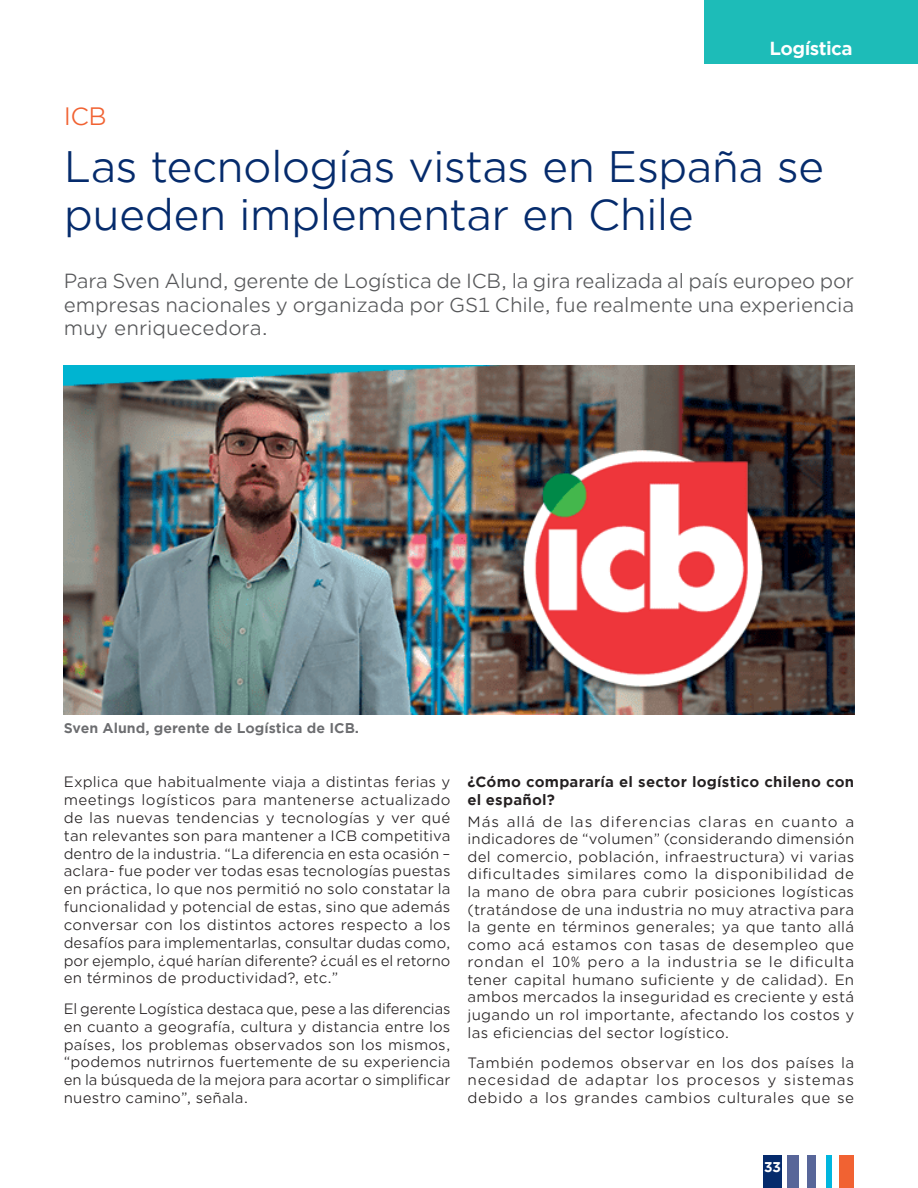
<style>
.page{position:relative;width:918px;height:1188px;background:#fff}
.page>*{position:absolute;margin:0;border:0;box-sizing:border-box;transform-origin:0 0}
.t1{font:42px/48px "Gotham Office";letter-spacing:-.02em;color:#052b6c}
.t2{font:24px "Gotham Office";color:#f16232}
.t3{font:19.5px/23.4px "Gotham Office";letter-spacing:-.005em;color:#57585a;text-align:justify}
.t4{font:700 18px "Gotham Office";letter-spacing:-.03em;color:#fff}
.t5{font:14.25px/17.9px "Gotham Office";letter-spacing:.015em;color:#231f20;text-align:justify}
.t6{font:700 14.25px/17.5px "Gotham Office";letter-spacing:.01em;color:#231f20}
.t7{font:700 13.5px "Gotham Office";color:#6c6d70}
.t8{font:700 13.5px "Gotham Office";color:#fff}
</style>
<div class="page">
<div style="left:839px;top:1155px;width:15px;height:33px;background:#f16232"></div>
<div style="left:827px;top:1155px;width:5px;height:33px;background:#00b6de"></div>
<div style="left:807px;top:1155px;width:8px;height:33px;background:#586699"></div>
<div style="left:787px;top:1155px;width:11px;height:33px;background:#586699"></div>
<div style="left:764px;top:1155px;width:18px;height:33px;background:#052b6c"></div>
<div style="left:704px;top:0;width:214px;height:64px;background:#1dbcb8"></div>
<img style="left:64px;top:365px;width:790px;height:349px">
<p class="t4" style="left:769px;top:36px;width:85px">Logística</p>
<h2 class="t2" style="left:64px;top:101px;width:44px">ICB</h2>
<h1 class="t1" style="left:64px;top:141px;width:762px">Las tecnologías vistas en España se pueden implementar en Chile</h1>
<h3 class="t3" style="left:64px;top:269px;width:792px">Para Sven Alund, gerente de Logística de ICB, la gira realizada al país europeo por empresas nacionales y organizada por GS1 Chile, fue realmente una experiencia muy enriquecedora.</h3>
<p class="t7" style="left:64px;top:719px;width:297px">Sven Alund, gerente de Logística de ICB.</p>
<p class="t5" style="left:64px;top:773px;width:388px">Explica que habitualmente viaja a distintas ferias y meetings logísticos para mantenerse actualizado de las nuevas tendencias y tecnologías y ver qué tan relevantes son para mantener a ICB competitiva dentro de la industria. “La diferencia en esta ocasión – aclara- fue poder ver todas esas tecnologías puestas en práctica, lo que nos permitió no solo constatar la funcionalidad y potencial de estas, sino que además conversar con los distintos actores respecto a los desafíos para implementarlas, consultar dudas como, por ejemplo, ¿qué harían diferente? ¿cuál es el retorno en términos de productividad?, etc.”</p>
<p class="t5" style="left:64px;top:999px;width:388px">El gerente Logística destaca que, pese a las diferencias en cuanto a geografía, cultura y distancia entre los países, los problemas observados son los mismos, “podemos nutrirnos fuertemente de su experiencia en la búsqueda de la mejora para acortar o simplificar nuestro camino”, señala.</p>
<p class="t6" style="left:468px;top:773px;width:388px">¿Cómo compararía el sector logístico chileno con el español?</p>
<p class="t5" style="left:468px;top:812px;width:388px">Más allá de las diferencias claras en cuanto a indicadores de “volumen” (considerando dimensión del comercio, población, infraestructura) vi varias dificultades similares como la disponibilidad de la mano de obra para cubrir posiciones logísticas (tratándose de una industria no muy atractiva para la gente en términos generales; ya que tanto allá como acá estamos con tasas de desempleo que rondan el 10% pero a la industria se le dificulta tener capital humano suficiente y de calidad). En ambos mercados la inseguridad es creciente y está jugando un rol importante, afectando los costos y las eficiencias del sector logístico.</p>
<p class="t5" style="left:468px;top:1053px;width:388px">También podemos observar en los dos países la necesidad de adaptar los procesos y sistemas debido a los grandes cambios culturales que se</p>
<p class="t8" style="left:764px;top:1157px;width:19px">33</p>
</div>
